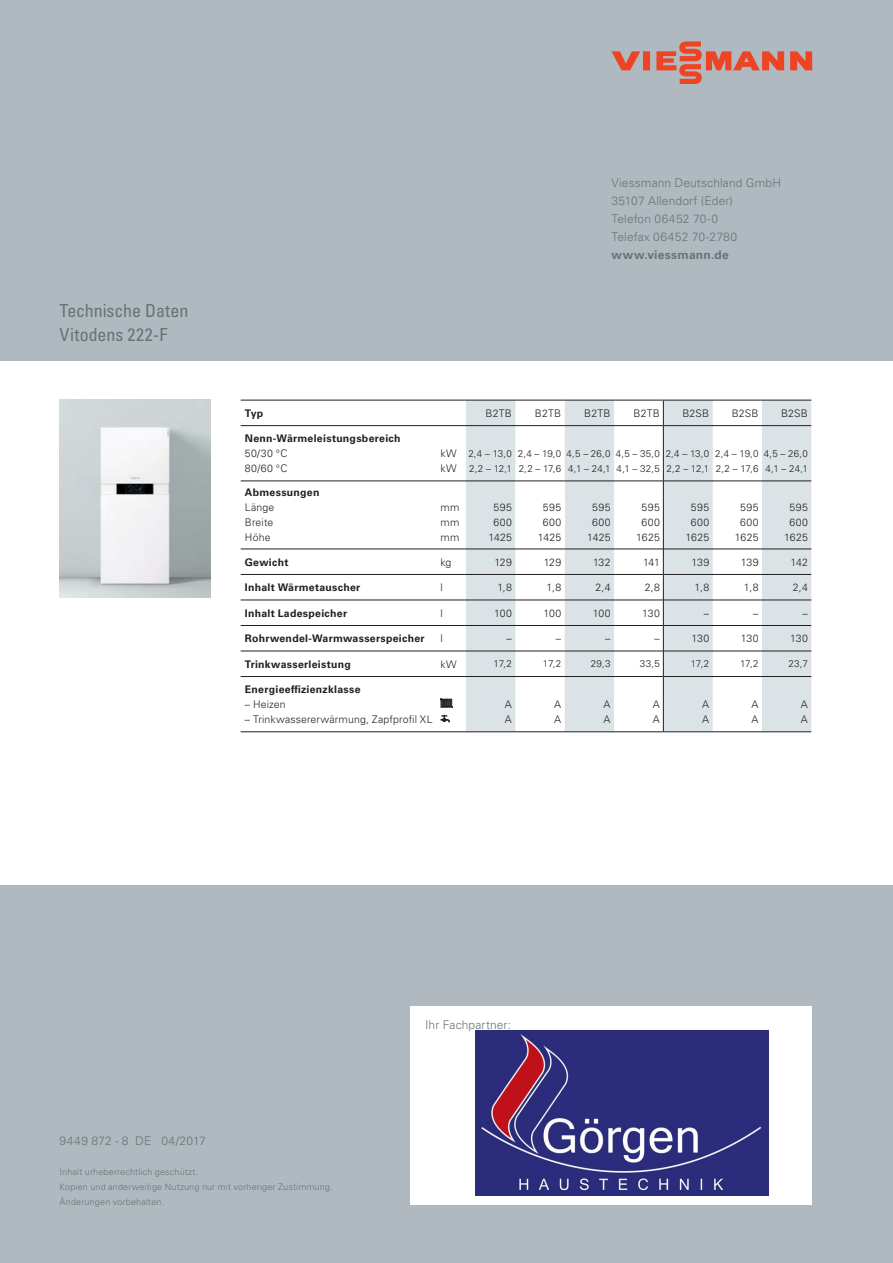
<style>
.page{position:relative;width:893px;height:1263px;background:#b0b9bf}
.page>*{position:absolute;margin:0;border:0;box-sizing:border-box;transform-origin:0 0}
.t1{font:condensed 18px/24px "Univers LTCYR 57";letter-spacing:-.005em;color:#697374}
.t2{font:300 12px/18px "Univers LTCYR 45";letter-spacing:.01em;color:#697374}
.t3{font:700 12px "Univers LTCYR 65";letter-spacing:.025em;color:#697374}
.t4{font:300 10.5px/15px "Univers LTCYR 45";letter-spacing:.015em;color:#231f20}
.t5{font:700 10.5px "Univers LTCYR 65";letter-spacing:.03em;color:#231f20}
.t6{font:300 10.5px/15px "Univers LTCYR 45";letter-spacing:.045em;color:#231f20;text-align:center}
.t7{font:300 9.75px/15px "Univers LTCYR 45";letter-spacing:-.015em;color:#231f20}
.t8{font:300 9px/15px "Univers LTCYR 45";letter-spacing:.02em;color:#697374}
</style>
<div class="page">
<div style="left:411px;top:1007px;width:401px;height:198px;background:#fff"></div>
<div style="left:0;top:361px;width:893px;height:523px;background:#fff"></div>
<img style="left:60px;top:400px;width:150px;height:198px">
<svg style="left:611px;top:41px;width:201px;height:43px"></svg>
<svg style="left:466px;top:401px;width:345px;height:330px;fill:#dce3e7"></svg>
<div style="left:515px;top:481px;width:50px;height:68px;background:#fff"></div>
<hr style="left:241px;top:400px;width:324px;height:1px;background:#231f20">
<hr style="left:663px;top:400px;width:148px;height:1px;background:#231f20">
<hr style="left:241px;top:425px;width:324px;height:1px;background:#231f20">
<hr style="left:664px;top:425px;width:147px;height:1px;background:#231f20">
<hr style="left:241px;top:481px;width:324px;height:1px;background:#231f20">
<hr style="left:664px;top:481px;width:147px;height:1px;background:#231f20">
<hr style="left:241px;top:549px;width:324px;height:1px;background:#231f20">
<hr style="left:664px;top:549px;width:147px;height:1px;background:#231f20">
<hr style="left:241px;top:574px;width:324px;height:1px;background:#231f20">
<hr style="left:664px;top:574px;width:147px;height:1px;background:#231f20">
<hr style="left:241px;top:600px;width:324px;height:1px;background:#231f20">
<hr style="left:664px;top:600px;width:147px;height:1px;background:#231f20">
<hr style="left:241px;top:625px;width:324px;height:1px;background:#231f20">
<hr style="left:664px;top:625px;width:147px;height:1px;background:#231f20">
<hr style="left:241px;top:651px;width:324px;height:1px;background:#231f20">
<hr style="left:664px;top:651px;width:147px;height:1px;background:#231f20">
<hr style="left:565px;top:400px;width:98px;height:1px;background:#231f20">
<hr style="left:565px;top:425px;width:98px;height:1px;background:#231f20">
<hr style="left:565px;top:481px;width:98px;height:1px;background:#231f20">
<hr style="left:565px;top:549px;width:98px;height:1px;background:#231f20">
<hr style="left:565px;top:574px;width:98px;height:1px;background:#231f20">
<hr style="left:565px;top:600px;width:98px;height:1px;background:#231f20">
<hr style="left:565px;top:625px;width:98px;height:1px;background:#231f20">
<hr style="left:565px;top:651px;width:98px;height:1px;background:#231f20">
<hr style="left:241px;top:731px;width:570px;height:1px;background:#231f20">
<hr style="left:241px;top:676px;width:422px;height:1px;background:#231f20">
<hr style="left:664px;top:676px;width:147px;height:1px;background:#231f20">
<svg style="left:663px;top:400px;width:1px;height:26px"></svg>
<hr style="left:663px;top:426px;width:1px;height:55px;background:#231f20">
<hr style="left:663px;top:481px;width:1px;height:68px;background:#231f20">
<svg style="left:663px;top:549px;width:1px;height:127px"></svg>
<hr style="left:663px;top:676px;width:1px;height:55px;background:#231f20">
<svg style="left:441px;top:699px;width:12px;height:9px"></svg>
<svg style="left:441px;top:715px;width:9px;height:8px"></svg>
<img style="left:475px;top:1030px;width:293px;height:165px">
<h1 class="t1" style="left:60px;top:299px;width:130px">Technische Daten<br>Vitodens 222-F</h1>
<p class="t2" style="left:611px;top:175px;width:171px">Viessmann Deutschland GmbH<br>35107 Allendorf (Eder)<br>Telefon 06452 70-0<br>Telefax 06452 70-2780</p>
<p class="t3" style="left:611px;top:251px;width:119px">www.viessmann.de</p>
<p class="t5" style="left:245px;top:409px;width:20px">Typ</p>
<p class="t4" style="left:485px;top:407px;width:28px">B2TB</p>
<p class="t4" style="left:535px;top:407px;width:28px">B2TB</p>
<p class="t4" style="left:584px;top:407px;width:28px">B2TB</p>
<p class="t4" style="left:633px;top:407px;width:28px">B2TB</p>
<p class="t4" style="left:682px;top:407px;width:28px">B2SB</p>
<p class="t4" style="left:732px;top:407px;width:28px">B2SB</p>
<p class="t4" style="left:781px;top:407px;width:28px">B2SB</p>
<p class="t5" style="left:245px;top:435px;width:157px">Nenn-Wärmeleistungsbereich</p>
<p class="t4" style="left:245px;top:447px;width:44px">50/30 °C<br>80/60 °C</p>
<p class="t4" style="left:440px;top:447px;width:18px">kW kW</p>
<p class="t7" style="left:468px;top:447px;width:45px">2,4 – 13,0<br>2,2 – 12,1</p>
<p class="t7" style="left:518px;top:447px;width:45px">2,4 – 19,0<br>2,2 – 17,6</p>
<p class="t7" style="left:566px;top:447px;width:46px">4,5 – 26,0<br>4,1 – 24,1</p>
<p class="t7" style="left:616px;top:447px;width:46px">4,5 – 35,0<br>4,1 – 32,5</p>
<p class="t7" style="left:666px;top:447px;width:45px">2,4 – 13,0<br>2,2 – 12,1</p>
<p class="t7" style="left:715px;top:447px;width:45px">2,4 – 19,0<br>2,2 – 17,6</p>
<p class="t7" style="left:764px;top:447px;width:46px">4,5 – 26,0<br>4,1 – 24,1</p>
<p class="t5" style="left:245px;top:489px;width:76px">Abmessungen</p>
<p class="t4" style="left:245px;top:501px;width:31px;text-align:justify">Länge Breite Höhe</p>
<p class="t4" style="left:441px;top:501px;width:20px;text-align:justify">mm mm mm</p>
<p class="t6" style="left:489px;top:501px;width:25px">595<br>600<br>1425</p>
<p class="t6" style="left:538px;top:501px;width:25px">595<br>600<br>1425</p>
<p class="t6" style="left:587px;top:501px;width:25px">595<br>600<br>1425</p>
<p class="t6" style="left:636px;top:501px;width:25px">595<br>600<br>1625</p>
<p class="t6" style="left:685px;top:501px;width:25px">595<br>600<br>1625</p>
<p class="t6" style="left:735px;top:501px;width:25px">595<br>600<br>1625</p>
<p class="t6" style="left:784px;top:501px;width:25px">595<br>600<br>1625</p>
<p class="t5" style="left:245px;top:558px;width:45px">Gewicht</p>
<p class="t4" style="left:440px;top:555px;width:12px">kg</p>
<p class="t4" style="left:494px;top:555px;width:19px">129</p>
<p class="t4" style="left:544px;top:555px;width:19px">129</p>
<p class="t4" style="left:593px;top:555px;width:19px">132</p>
<p class="t4" style="left:643px;top:555px;width:18px">141</p>
<p class="t4" style="left:691px;top:555px;width:19px">139</p>
<p class="t4" style="left:741px;top:555px;width:19px">139</p>
<p class="t4" style="left:790px;top:555px;width:19px">142</p>
<p class="t5" style="left:245px;top:584px;width:117px">Inhalt Wärmetauscher</p>
<p class="t4" style="left:440px;top:581px;width:4px">l</p>
<p class="t4" style="left:497px;top:581px;width:16px">1,8</p>
<p class="t4" style="left:547px;top:581px;width:16px">1,8</p>
<p class="t4" style="left:595px;top:581px;width:17px">2,4</p>
<p class="t4" style="left:645px;top:581px;width:17px">2,8</p>
<p class="t4" style="left:695px;top:581px;width:16px">1,8</p>
<p class="t4" style="left:744px;top:581px;width:16px">1,8</p>
<p class="t4" style="left:793px;top:581px;width:17px">2,4</p>
<p class="t5" style="left:245px;top:609px;width:104px">Inhalt Ladespeicher</p>
<p class="t4" style="left:440px;top:607px;width:4px">l</p>
<p class="t4" style="left:494px;top:607px;width:19px">100</p>
<p class="t4" style="left:543px;top:607px;width:19px">100</p>
<p class="t4" style="left:593px;top:607px;width:19px">100</p>
<p class="t4" style="left:642px;top:607px;width:19px">130</p>
<p class="t4" style="left:704px;top:607px;width:7px">–</p>
<p class="t4" style="left:753px;top:607px;width:7px">–</p>
<p class="t4" style="left:803px;top:607px;width:7px">–</p>
<p class="t5" style="left:245px;top:635px;width:181px">Rohrwendel-Warmwasserspeicher</p>
<p class="t4" style="left:440px;top:632px;width:4px">l</p>
<p class="t4" style="left:507px;top:632px;width:7px">–</p>
<p class="t4" style="left:556px;top:632px;width:7px">–</p>
<p class="t4" style="left:605px;top:632px;width:7px">–</p>
<p class="t4" style="left:655px;top:632px;width:7px">–</p>
<p class="t4" style="left:691px;top:632px;width:19px">130</p>
<p class="t4" style="left:741px;top:632px;width:19px">130</p>
<p class="t4" style="left:790px;top:632px;width:19px">130</p>
<p class="t5" style="left:245px;top:660px;width:108px">Trinkwasserleistung</p>
<p class="t4" style="left:440px;top:658px;width:18px">kW</p>
<p class="t7" style="left:494px;top:657px;width:20px">17,2</p>
<p class="t7" style="left:543px;top:657px;width:20px">17,2</p>
<p class="t7" style="left:591px;top:657px;width:21px">29,3</p>
<p class="t7" style="left:640px;top:657px;width:21px">33,5</p>
<p class="t7" style="left:691px;top:657px;width:20px">17,2</p>
<p class="t7" style="left:740px;top:657px;width:20px">17,2</p>
<p class="t7" style="left:788px;top:657px;width:21px">23,7</p>
<p class="t5" style="left:245px;top:685px;width:117px">Energieeffizienzklasse</p>
<p class="t4" style="left:245px;top:698px;width:42px">– Heizen</p>
<p class="t4" style="left:245px;top:713px;width:189px">– Trinkwassererwärmung, Zapfprofil XL</p>
<p class="t4" style="left:505px;top:698px;width:9px">A<br>A</p>
<p class="t4" style="left:554px;top:698px;width:9px">A<br>A</p>
<p class="t4" style="left:604px;top:698px;width:9px">A<br>A</p>
<p class="t4" style="left:653px;top:698px;width:9px">A<br>A</p>
<p class="t4" style="left:702px;top:698px;width:9px">A<br>A</p>
<p class="t4" style="left:752px;top:698px;width:9px">A<br>A</p>
<p class="t4" style="left:801px;top:698px;width:9px">A<br>A</p>
<p class="t2" style="left:425px;top:1017px;width:87px">Ihr Fachpartner:</p>
<p class="t2" style="left:60px;top:1133px;width:148px">9449 872 - 8 DE 04/2017</p>
<p class="t8" style="left:60px;top:1165px;width:275px">Inhalt urheberrechtlich geschützt.<br>Kopien und anderweitige Nutzung nur mit vorheriger Zustimmung.<br>Änderungen vorbehalten.</p>
</div>
